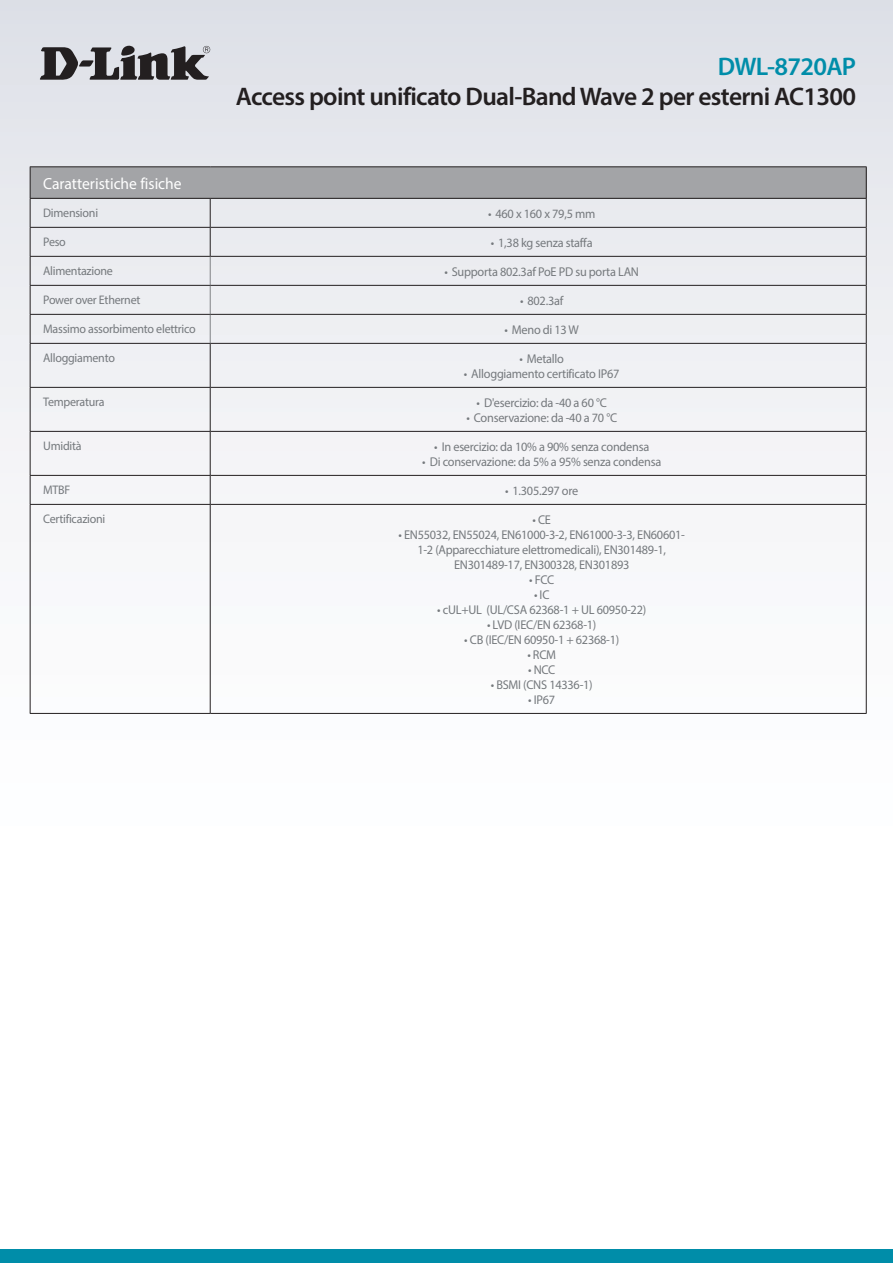
<style>
.page{position:relative;width:893px;height:1263px;background:#fff}
.page>*{position:absolute;margin:0;border:0;box-sizing:border-box;transform-origin:0 0}
.Product_Name__Conten{font:600 25.5px/30px "Myriad Pro";letter-spacing:-.025em;color:#231f20;text-align:right}
.Spec_Section_Header{font:16.05px "Myriad Pro";color:#fff}
.Spec_Bullets{font:12.75px "Myriad Pro";letter-spacing:-.02em;color:#75797d}
.Spec_Category{font:12.45px "Myriad Pro";letter-spacing:-.02em;color:#75797d}
.s1{color:#008da9}
</style>
<div class="page">
<div style="left:0;top:0;width:893px;height:1084px;background:linear-gradient(to bottom,#e1e3ea,#fff)"></div>
<div style="left:0;top:1249px;width:893px;height:14px;background:#008da9"></div>
<svg style="left:40px;top:46px;width:170px;height:34px;background:#79787b"></svg>
<div style="left:30px;top:167px;width:836px;height:31px;background:#a3a4a7"></div>
<hr style="left:866px;top:167px;width:1px;height:31px;background:#231f20">
<hr style="left:866px;top:387px;width:1px;height:44px;background:#231f20">
<hr style="left:866px;top:431px;width:1px;height:44px;background:#231f20">
<hr style="left:30px;top:198px;width:180px;height:1px;background:#231f20">
<hr style="left:30px;top:227px;width:180px;height:1px;background:#231f20">
<hr style="left:30px;top:256px;width:180px;height:1px;background:#231f20">
<hr style="left:30px;top:285px;width:180px;height:1px;background:#231f20">
<hr style="left:30px;top:314px;width:180px;height:1px;background:#231f20">
<svg style="left:30px;top:199px;width:1px;height:144px"></svg>
<hr style="left:30px;top:343px;width:180px;height:1px;background:#231f20">
<hr style="left:30px;top:344px;width:1px;height:43px;background:#231f20">
<hr style="left:210px;top:344px;width:1px;height:43px;background:#231f20">
<hr style="left:30px;top:387px;width:180px;height:1px;background:#231f20">
<hr style="left:30px;top:388px;width:1px;height:43px;background:#231f20">
<hr style="left:210px;top:388px;width:1px;height:43px;background:#231f20">
<hr style="left:30px;top:431px;width:180px;height:1px;background:#231f20">
<hr style="left:30px;top:432px;width:1px;height:43px;background:#231f20">
<hr style="left:210px;top:432px;width:1px;height:43px;background:#231f20">
<hr style="left:30px;top:475px;width:180px;height:1px;background:#231f20">
<svg style="left:30px;top:476px;width:1px;height:28px"></svg>
<svg style="left:210px;top:476px;width:1px;height:28px"></svg>
<hr style="left:30px;top:504px;width:180px;height:1px;background:#231f20">
<hr style="left:30px;top:505px;width:1px;height:208px;background:#231f20">
<hr style="left:210px;top:505px;width:1px;height:208px;background:#231f20">
<hr style="left:30px;top:713px;width:180px;height:1px;background:#231f20">
<svg style="left:210px;top:199px;width:1px;height:144px"></svg>
<hr style="left:210px;top:431px;width:656px;height:1px;background:#231f20">
<svg style="left:866px;top:199px;width:1px;height:144px"></svg>
<hr style="left:866px;top:343px;width:1px;height:44px;background:#231f20">
<svg style="left:866px;top:475px;width:1px;height:29px"></svg>
<hr style="left:866px;top:504px;width:1px;height:209px;background:#231f20">
<hr style="left:210px;top:713px;width:657px;height:1px;background:#231f20">
<hr style="left:210px;top:198px;width:657px;height:1px;background:#231f20">
<hr style="left:210px;top:227px;width:656px;height:1px;background:#231f20">
<hr style="left:210px;top:387px;width:656px;height:1px;background:#231f20">
<hr style="left:210px;top:475px;width:656px;height:1px;background:#231f20">
<hr style="left:210px;top:504px;width:656px;height:1px;background:#231f20">
<hr style="left:210px;top:256px;width:656px;height:1px;background:#231f20">
<hr style="left:210px;top:285px;width:656px;height:1px;background:#231f20">
<hr style="left:210px;top:314px;width:656px;height:1px;background:#231f20">
<hr style="left:210px;top:343px;width:656px;height:1px;background:#231f20">
<hr style="left:30px;top:167px;width:1px;height:31px;background:#231f20">
<hr style="left:30px;top:166px;width:180px;height:1px;background:#231f20">
<hr style="left:210px;top:166px;width:657px;height:1px;background:#231f20">
<p class="Product_Name__Conten" style="left:236px;top:51px;width:622px"><span class="s1">DWL-8720AP<br></span>Access point unificato Dual-Band Wave 2 per esterni AC1300</p>
<p class="Spec_Section_Header" style="left:43px;top:173px;width:140px">Caratteristiche fisiche</p>
<p class="Spec_Category" style="left:43px;top:206px;width:56px">Dimensioni</p>
<p class="Spec_Bullets" style="left:488px;top:205px;width:109px">• 460 x 160 x 79,5 mm</p>
<p class="Spec_Category" style="left:43px;top:235px;width:24px">Peso</p>
<p class="Spec_Bullets" style="left:491px;top:234px;width:103px">• 1,38 kg senza staffa</p>
<p class="Spec_Category" style="left:43px;top:264px;width:71px">Alimentazione</p>
<p class="Spec_Bullets" style="left:444px;top:263px;width:196px">• Supporta 802.3af PoE PD su porta LAN</p>
<p class="Spec_Category" style="left:43px;top:293px;width:99px">Power over Ethernet</p>
<p class="Spec_Bullets" style="left:520px;top:292px;width:45px">• 802.3af</p>
<p class="Spec_Category" style="left:43px;top:322px;width:154px">Massimo assorbimento elettrico</p>
<p class="Spec_Bullets" style="left:504px;top:321px;width:76px">• Meno di 13 W</p>
<p class="Spec_Category" style="left:43px;top:351px;width:73px">Alloggiamento</p>
<p class="Spec_Bullets" style="left:519px;top:350px;width:46px">• Metallo</p>
<p class="Spec_Bullets" style="left:464px;top:365px;width:157px">• Alloggiamento certificato IP67</p>
<p class="Spec_Category" style="left:43px;top:395px;width:63px">Temperatura</p>
<p class="Spec_Bullets" style="left:477px;top:394px;width:132px">• D'esercizio: da -40 a 60 °C</p>
<p class="Spec_Bullets" style="left:466px;top:409px;width:152px">• Conservazione: da -40 a 70 °C</p>
<p class="Spec_Category" style="left:43px;top:439px;width:40px">Umidità</p>
<p class="Spec_Bullets" style="left:434px;top:438px;width:217px">• In esercizio: da 10% a 90% senza condensa</p>
<p class="Spec_Bullets" style="left:422px;top:453px;width:240px">• Di conservazione: da 5% a 95% senza condensa</p>
<p class="Spec_Category" style="left:43px;top:483px;width:29px">MTBF</p>
<p class="Spec_Bullets" style="left:505px;top:482px;width:75px">• 1.305.297 ore</p>
<p class="Spec_Category" style="left:43px;top:512px;width:64px">Certificazioni</p>
<p class="Spec_Bullets" style="left:532px;top:511px;width:20px">• CE</p>
<p class="Spec_Bullets" style="left:399px;top:526px;width:288px">• EN55032, EN55024, EN61000-3-2, EN61000-3-3, EN60601-</p>
<p class="Spec_Bullets" style="left:417px;top:541px;width:250px">1-2 (Apparecchiature elettromedicali), EN301489-1,</p>
<p class="Spec_Bullets" style="left:454px;top:556px;width:177px">EN301489-17, EN300328, EN301893</p>
<p class="Spec_Bullets" style="left:529px;top:571px;width:27px">• FCC</p>
<p class="Spec_Bullets" style="left:534px;top:586px;width:17px">• IC</p>
<p class="Spec_Bullets" style="left:437px;top:601px;width:210px">• cUL+UL (UL/CSA 62368-1 + UL 60950-22)</p>
<p class="Spec_Bullets" style="left:487px;top:616px;width:111px">• LVD (IEC/EN 62368-1)</p>
<p class="Spec_Bullets" style="left:464px;top:631px;width:157px">• CB (IEC/EN 60950-1 + 62368-1)</p>
<p class="Spec_Bullets" style="left:527px;top:646px;width:30px">• RCM</p>
<p class="Spec_Bullets" style="left:528px;top:661px;width:29px">• NCC</p>
<p class="Spec_Bullets" style="left:491px;top:676px;width:104px">• BSMI (CNS 14336-1)</p>
<p class="Spec_Bullets" style="left:528px;top:691px;width:28px">• IP67</p>
</div>
